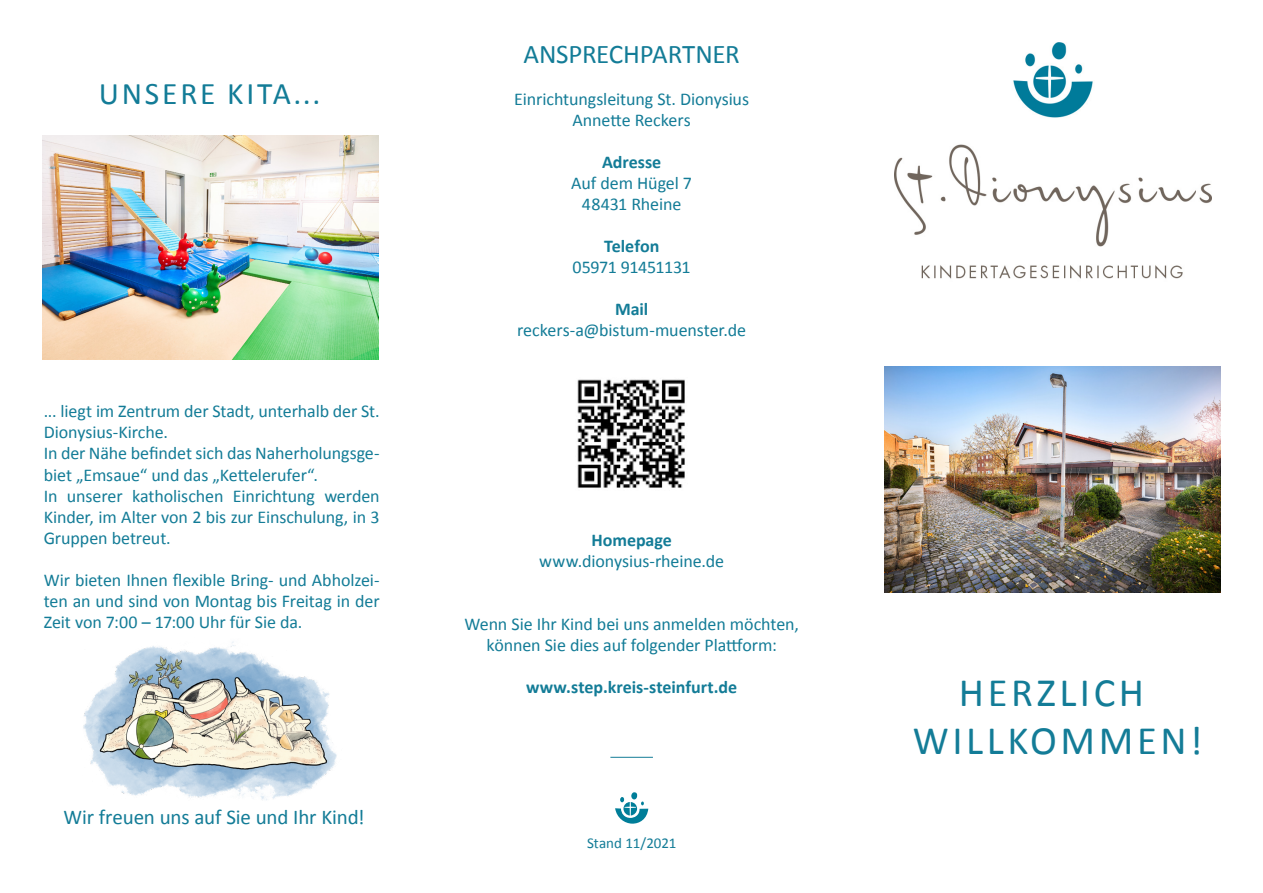
<style>
.page{position:relative;width:1263px;height:893px;background:#fff}
.page>*{position:absolute;margin:0;border:0;box-sizing:border-box;transform-origin:0 0}
.t1{font:40.5px/48.6px "Calibri";letter-spacing:.09em;color:#137c97;text-align:center}
.t2{font:31.5px "Calibri";letter-spacing:.09em;color:#137c97}
.t3{font:27px "Calibri";letter-spacing:-.01em;color:#137c97}
.t4{font:21px "Calibri";letter-spacing:-.005em;color:#137c97}
.t5{font:18px/21px "Calibri";letter-spacing:-.005em;color:#137c97;text-align:center}
.t6{font:700 18px "Calibri";color:#137c97}
.t7{font:18px "Calibri";letter-spacing:-.025em;color:#137c97}
.t8{font:15px "Calibri";letter-spacing:-.005em;color:#137c97}
</style>
<div class="page">
<img style="left:577px;top:379px;width:108px;height:109px">
<div style="left:631px;top:792px;width:6px;height:7px;background:#007e99;border-radius:50%"></div>
<svg style="left:615px;top:797px;width:33px;height:27px"></svg>
<img style="left:884px;top:366px;width:336px;height:227px">
<img style="left:43px;top:135px;width:335px;height:224px">
<hr style="left:610px;top:757px;width:43px;height:1px;background:#137c97">
<img style="left:83px;top:641px;width:254px;height:159px">
<img style="left:894px;top:43px;width:317px;height:236px">
<h2 class="t2" style="left:99px;top:72px;width:223px">UNSERE KITA...</h2>
<p class="t5" style="left:44px;top:400px;width:337px;text-align:left">... liegt im Zentrum der Stadt, unterhalb der St.<br>Dionysius-Kirche.<br>In der Nähe befindet sich das Naherholungsge&shy;biet „Emsaue“ und das „Kettelerufer“.<br>In unserer katholischen Einrichtung werden Kinder, im Alter von 2 bis zur Einschulung, in 3<br>Gruppen betreut.</p>
<p class="t5" style="left:44px;top:568px;width:337px;text-align:justify">Wir bieten Ihnen flexible Bring- und Abholzei&shy;ten an und sind von Montag bis Freitag in der Zeit von 7:00 – 17:00 Uhr für Sie da.</p>
<p class="t4" style="left:64px;top:802px;width:303px">Wir freuen uns auf Sie und Ihr Kind!</p>
<h3 class="t3" style="left:523px;top:35px;width:218px">ANSPRECHPARTNER</h3>
<p class="t5" style="left:514px;top:88px;width:236px">Einrichtungsleitung St. Dionysius<br>Annette Reckers</p>
<p class="t6" style="left:602px;top:149px;width:61px">Adresse</p>
<p class="t5" style="left:571px;top:172px;width:122px">Auf dem Hügel 7<br>48431 Rheine</p>
<p class="t6" style="left:604px;top:233px;width:57px">Telefon</p>
<p class="t7" style="left:573px;top:254px;width:120px">05971 91451131</p>
<p class="t6" style="left:615px;top:296px;width:35px">Mail</p>
<p class="t5" style="left:517px;top:319px;width:231px">reckers-a@bistum-muenster.de</p>
<p class="t6" style="left:591px;top:527px;width:82px">Homepage</p>
<p class="t5" style="left:539px;top:550px;width:186px">www.dionysius-rheine.de</p>
<p class="t5" style="left:464px;top:613px;width:336px">Wenn Sie Ihr Kind bei uns anmelden möchten, können Sie dies auf folgender Plattform:</p>
<p class="t6" style="left:526px;top:674px;width:213px">www.step.kreis-steinfurt.de</p>
<p class="t8" style="left:587px;top:832px;width:91px">Stand 11/2021</p>
<h1 class="t1" style="left:913px;top:667px;width:291px">HERZLICH<br>WILLKOMMEN!</h1>
</div>
